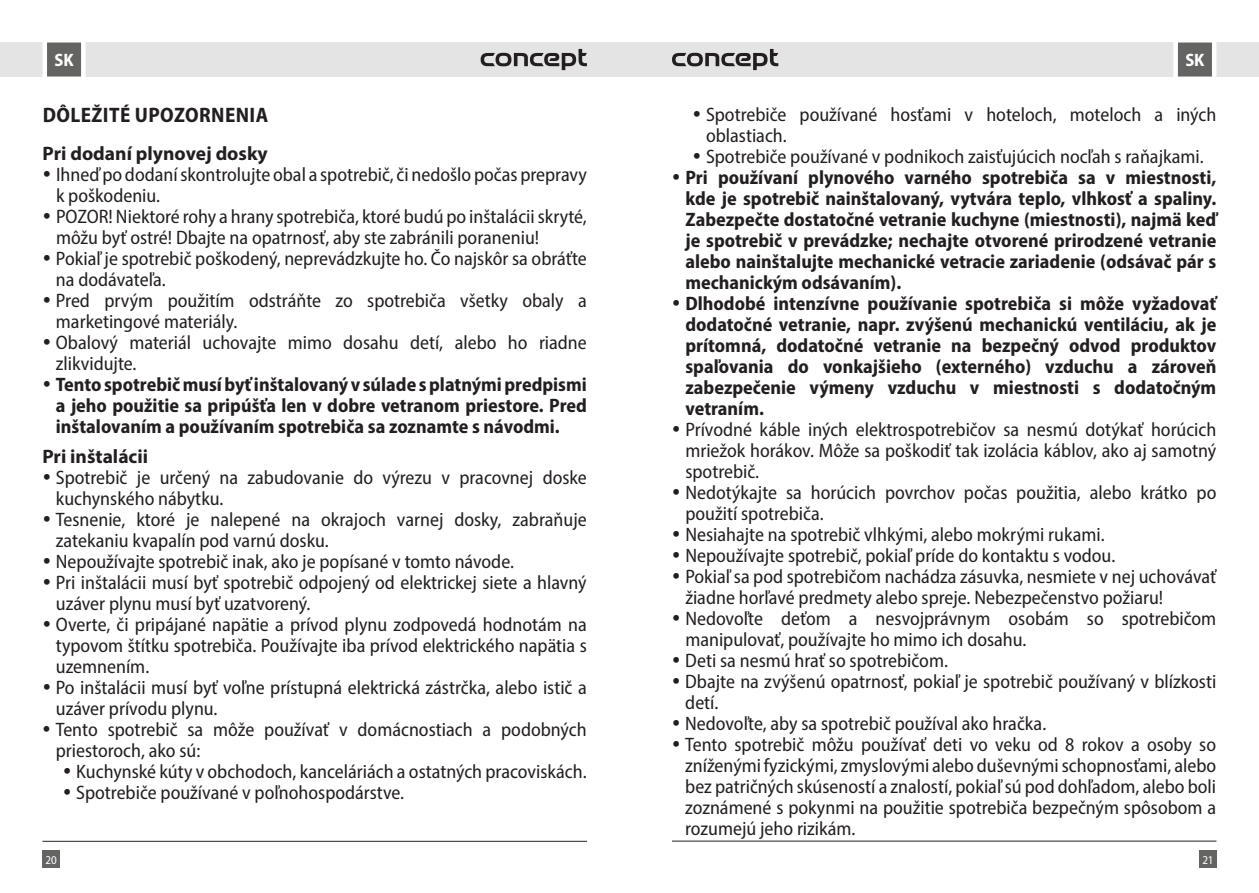
<style>
.page{position:relative;width:1259px;height:893px;background:#fff}
.page>*{position:absolute;margin:0;border:0;box-sizing:border-box;transform-origin:0 0}
.t1{font:700 semi-condensed 21px "Myriad Pro";letter-spacing:.02em;color:#231f20}
.t2{font:semi-condensed 19.5px/21px "Myriad Pro";color:#231f20}
.t3{font:700 semi-condensed 19.5px/21px "Myriad Pro";color:#231f20}
.t4{font:700 19.5px "Myriad Pro";color:#231f20}
.t5{font:700 semi-condensed 18px "Myriad Pro";color:#fff}
.t6{font:semi-condensed 12px "Myriad Pro";color:#fff}
</style>
<div class="page">
<div style="left:629px;top:43px;width:630px;height:34px;background:#e4e4e4"></div>
<div style="left:0;top:43px;width:629px;height:34px;background:#e4e4e4"></div>
<div style="left:43px;top:850px;width:17px;height:17px;background:#646463"></div>
<div style="left:1199px;top:850px;width:17px;height:17px;background:#646463"></div>
<svg style="left:1171px;top:42px;width:47px;height:35px;background:#8f8f8e"></svg>
<svg style="left:40px;top:42px;width:48px;height:35px;background:#919190"></svg>
<hr style="left:672px;top:841px;width:544px;height:1px;background:#231f20">
<hr style="left:43px;top:841px;width:544px;height:1px;background:#231f20">
<svg style="left:480px;top:49px;width:107px;height:21px"></svg>
<svg style="left:672px;top:49px;width:106px;height:21px"></svg>
<p class="t5" style="left:54px;top:48px;width:21px">SK</p>
<p class="t5" style="left:1185px;top:48px;width:21px">SK</p>
<p class="t1" style="left:43px;top:101px;width:227px">DÔLEŽITÉ UPOZORNENIA</p>
<p class="t4" style="left:43px;top:141px;width:227px">Pri dodaní plynovej dosky</p>
<p class="t2" style="left:56px;top:164px;width:532px">Ihneď po dodaní skontrolujte obal a spotrebič, či nedošlo počas prepravy k poškodeniu.<br>POZOR! Niektoré rohy a hrany spotrebiča, ktoré budú po inštalácii skryté, môžu byť ostré! Dbajte na opatrnosť, aby ste zabránili poraneniu!<br>Pokiaľ je spotrebič poškodený, neprevádzkujte ho. Čo najskôr sa obráťte na dodávateľa.<br>Pred prvým použitím odstráňte zo spotrebiča všetky obaly a marketingové materiály.<br>Obalový materiál uchovajte mimo dosahu detí, alebo ho riadne zlikvidujte.</p>
<p class="t3" style="left:56px;top:373px;width:532px;text-align:justify">Tento spotrebič musí byť inštalovaný v súlade s platnými predpismi a jeho použitie sa pripúšťa len v dobre vetranom priestore. Pred inštalovaním a používaním spotrebiča sa zoznamte s návodmi.</p>
<p class="t4" style="left:42px;top:443px;width:107px">Pri inštalácii</p>
<p class="t2" style="left:56px;top:466px;width:532px">Spotrebič je určený na zabudovanie do výrezu v pracovnej doske kuchynského nábytku.<br>Tesnenie, ktoré je nalepené na okrajoch varnej dosky, zabraňuje zatekaniu kvapalín pod varnú dosku.<br>Nepoužívajte spotrebič inak, ako je popísané v tomto návode.<br>Pri inštalácii musí byť spotrebič odpojený od elektrickej siete a hlavný uzáver plynu musí byť uzatvorený.<br>Overte, či pripájané napätie a prívod plynu zodpovedá hodnotám na typovom štítku spotrebiča. Používajte iba prívod elektrického napätia s uzemnením.<br>Po inštalácii musí byť voľne prístupná elektrická zástrčka, alebo istič a uzáver prívodu plynu.<br>Tento spotrebič sa môže používať v domácnostiach a podobných priestoroch, ako sú:</p>
<p class="t2" style="left:76px;top:760px;width:512px">Kuchynské kúty v obchodoch, kanceláriách a ostatných pracoviskách.<br>Spotrebiče používané v poľnohospodárstve.</p>
<p class="t2" style="left:706px;top:104px;width:512px">Spotrebiče používané hosťami v hoteloch, moteloch a iných oblastiach.<br>Spotrebiče používané v podnikoch zaisťujúcich nocľah s raňajkami.</p>
<p class="t3" style="left:685px;top:166px;width:532px">Pri používaní plynového varného spotrebiča sa v miestnosti, kde je spotrebič nainštalovaný, vytvára teplo, vlhkosť a spaliny.<br>Zabezpečte dostatočné vetranie kuchyne (miestnosti), najmä keď je spotrebič v prevádzke; nechajte otvorené prirodzené vetranie alebo nainštalujte mechanické vetracie zariadenie (odsávač pár s mechanickým odsávaním).<br>Dlhodobé intenzívne používanie spotrebiča si môže vyžadovať dodatočné vetranie, napr. zvýšenú mechanickú ventiláciu, ak je prítomná, dodatočné vetranie na bezpečný odvod produktov spaľovania do vonkajšieho (externého) vzduchu a zároveň zabezpečenie výmeny vzduchu v miestnosti s dodatočným vetraním.</p>
<p class="t2" style="left:685px;top:419px;width:532px">Prívodné káble iných elektrospotrebičov sa nesmú dotýkať horúcich mriežok horákov. Môže sa poškodiť tak izolácia káblov, ako aj samotný spotrebič.<br>Nedotýkajte sa horúcich povrchov počas použitia, alebo krátko po použití spotrebiča.<br>Nesiahajte na spotrebič vlhkými, alebo mokrými rukami.<br>Nepoužívajte spotrebič, pokiaľ príde do kontaktu s vodou.<br>Pokiaľ sa pod spotrebičom nachádza zásuvka, nesmiete v nej uchovávať žiadne horľavé predmety alebo spreje. Nebezpečenstvo požiaru!<br>Nedovoľte deťom a nesvojprávnym osobám so spotrebičom manipulovať, používajte ho mimo ich dosahu.<br>Deti sa nesmú hrať so spotrebičom.<br>Dbajte na zvýšenú opatrnosť, pokiaľ je spotrebič používaný v blízkosti detí.<br>Nedovoľte, aby sa spotrebič používal ako hračka.<br>Tento spotrebič môžu používať deti vo veku od 8 rokov a osoby so zníženými fyzickými, zmyslovými alebo duševnými schopnosťami, alebo bez patričných skúseností a znalostí, pokiaľ sú pod dohľadom, alebo boli zoznámené s pokynmi na použitie spotrebiča bezpečným spôsobom a rozumejú jeho rizikám.</p>
<p class="t6" style="left:45px;top:852px;width:13px">20</p>
<p class="t6" style="left:1202px;top:852px;width:13px">21</p>
</div>
